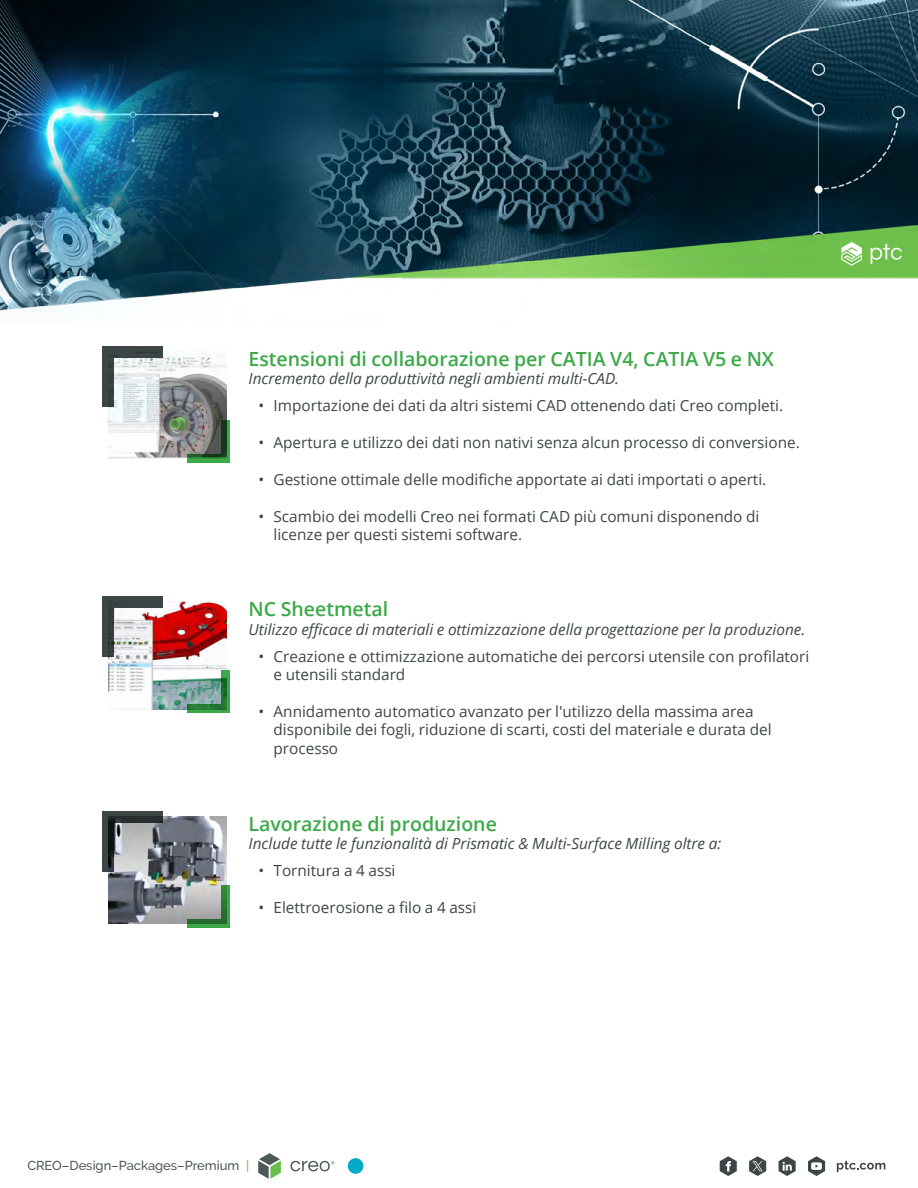
<style>
.page{position:relative;width:918px;height:1188px;background:#fff}
.page>*{position:absolute;margin:0;border:0;box-sizing:border-box;transform-origin:0 0}
.t1{font:600 19.5px "Open Sans";color:#3ba948}
.t2{font:15.3px/18.5px "Open Sans";color:#3d4647}
.t3{font:italic 15.3px "Open Sans";color:#3d4647}
.t4{font:500 12.9px "PTC Raleway";color:#4d5859}
.s1{color:#6ebe4b}
</style>
<div class="page">
<svg style="left:290px;top:1161px;width:44px;height:10px"></svg>
<svg style="left:258px;top:1153px;width:23px;height:26px"></svg>
<div style="left:348px;top:1158px;width:15px;height:16px;background:#00abc7;border-radius:50%"></div>
<svg style="left:720px;top:1156px;width:17px;height:20px"></svg>
<svg style="left:779px;top:1156px;width:17px;height:20px"></svg>
<svg style="left:808px;top:1156px;width:17px;height:20px"></svg>
<svg style="left:837px;top:1161px;width:48px;height:11px"></svg>
<svg style="left:749px;top:1156px;width:17px;height:20px"></svg>
<img style="left:0;top:0;width:918px;height:311px">
<svg style="left:841px;top:242px;width:21px;height:24px"></svg>
<svg style="left:871px;top:244px;width:31px;height:20px"></svg>
<img style="left:108px;top:353px;width:118px;height:106px">
<div style="left:102px;top:346px;width:61px;height:12px;background:#3d4647"></div>
<div style="left:102px;top:346px;width:12px;height:60px;background:#3d4647"></div>
<svg style="left:188px;top:454px;width:33px;height:9px"></svg>
<svg style="left:221px;top:420px;width:9px;height:43px"></svg>
<img style="left:108px;top:602px;width:118px;height:107px">
<div style="left:102px;top:596px;width:61px;height:12px;background:#3d4647"></div>
<div style="left:102px;top:596px;width:12px;height:61px;background:#3d4647"></div>
<svg style="left:188px;top:705px;width:33px;height:8px"></svg>
<svg style="left:221px;top:671px;width:9px;height:42px"></svg>
<img style="left:108px;top:816px;width:118px;height:108px">
<svg style="left:114px;top:811px;width:49px;height:12px"></svg>
<svg style="left:102px;top:811px;width:12px;height:60px"></svg>
<svg style="left:188px;top:919px;width:33px;height:9px"></svg>
<svg style="left:221px;top:885px;width:9px;height:43px"></svg>
<p class="t1" style="left:249px;top:345px;width:527px">Estensioni di collaborazione per CATIA V4, CATIA V5 e NX</p>
<p class="t3" style="left:249px;top:368px;width:372px">Incremento della produttività negli ambienti multi-CAD.</p>
<p class="t2" style="left:259px;top:396px;width:526px">• Importazione dei dati da altri sistemi CAD ottenendo dati Creo completi.</p>
<p class="t2" style="left:259px;top:433px;width:543px">• Apertura e utilizzo dei dati non nativi senza alcun processo di conversione.</p>
<p class="t2" style="left:259px;top:470px;width:509px">• Gestione ottimale delle modifiche apportate ai dati importati o aperti.</p>
<p class="t2" style="left:274px;top:506px;width:487px;text-indent:-15px">• Scambio dei modelli Creo nei formati CAD più comuni disponendo di licenze per questi sistemi software.</p>
<p class="t1" style="left:249px;top:596px;width:141px">NC Sheetmetal</p>
<p class="t3" style="left:249px;top:618px;width:558px">Utilizzo efficace di materiali e ottimizzazione della progettazione per la produzione.</p>
<p class="t2" style="left:274px;top:647px;width:537px;text-indent:-15px">• Creazione e ottimizzazione automatiche dei percorsi utensile con profilatori e utensili standard</p>
<p class="t2" style="left:274px;top:702px;width:500px;text-indent:-15px">• Annidamento automatico avanzato per l'utilizzo della massima area disponibile dei fogli, riduzione di scarti, costi del materiale e durata del processo</p>
<p class="t1" style="left:249px;top:810px;width:250px">Lavorazione di produzione</p>
<p class="t3" style="left:249px;top:833px;width:474px">Include tutte le funzionalità di Prismatic &amp; Multi-Surface Milling oltre a:</p>
<p class="t2" style="left:259px;top:861px;width:138px">• Tornitura a 4 assi</p>
<p class="t2" style="left:259px;top:898px;width:219px">• Elettroerosione a filo a 4 assi</p>
<p class="t4" style="left:27px;top:1158px;width:223px">CREO–Design–Packages–Premium <span class="s1">|</span></p>
</div>
